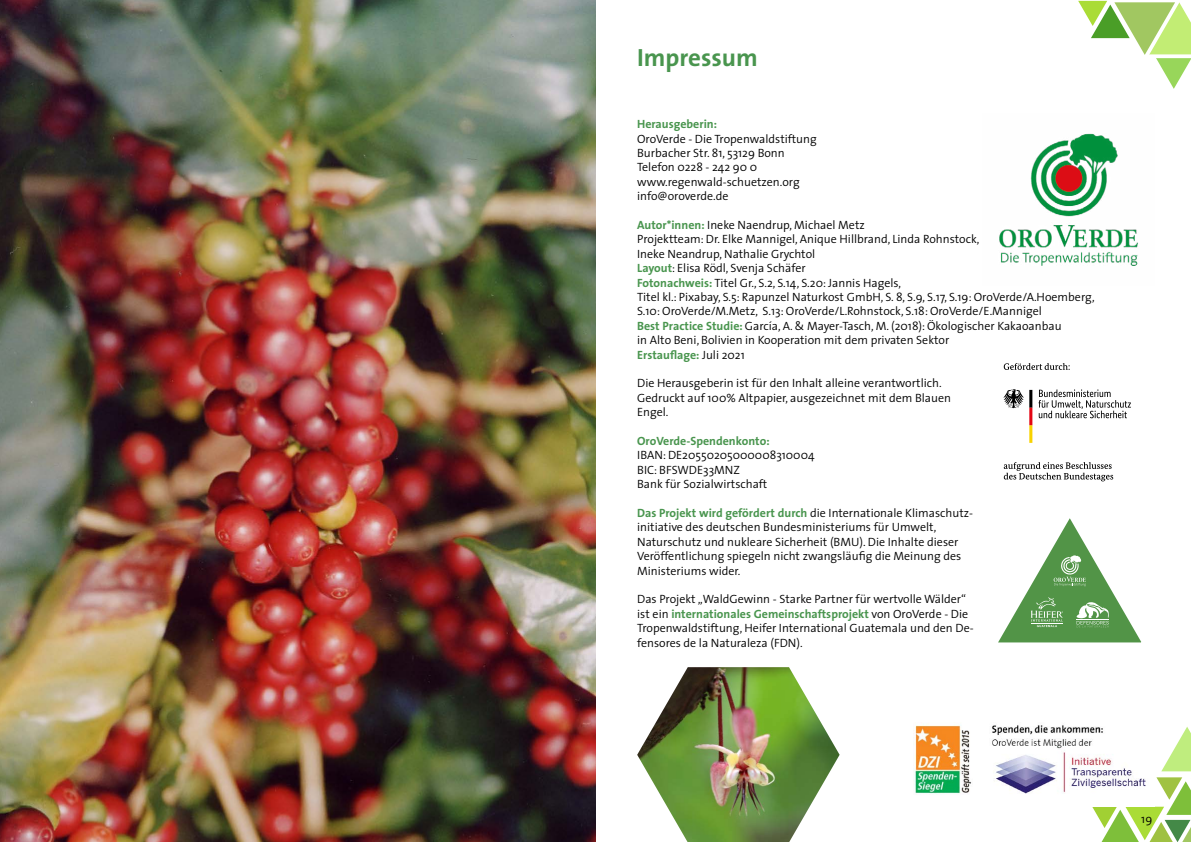
<style>
.page{position:relative;width:1191px;height:842px;background:#fff}
.page>*{position:absolute;margin:0;border:0;box-sizing:border-box;transform-origin:0 0}
.t1{font:700 25px "The Sans";color:#49954e}
.t2{font:300 12px/14.4px "The Sans";color:#000}
.t3{font:700 12px "The Sans";color:#49954e}
.s1{font-weight:700;color:#49954e}
</style>
<div class="page">
<svg style="left:1092px;top:727px;width:99px;height:115px"></svg>
<svg style="left:1078px;top:0;width:113px;height:89px"></svg>
<svg style="left:998px;top:518px;width:144px;height:125px"></svg>
<img style="left:999px;top:133px;width:139px;height:133px">
<svg style="left:1003px;top:363px;width:66px;height:7px"></svg>
<svg style="left:1003px;top:462px;width:110px;height:19px"></svg>
<svg style="left:1038px;top:389px;width:93px;height:29px"></svg>
<svg style="left:1003px;top:389px;width:29px;height:54px"></svg>
<img style="left:637px;top:667px;width:202px;height:175px">
<img style="left:913px;top:725px;width:58px;height:69px">
<img style="left:992px;top:725px;width:162px;height:82px">
<img style="left:0;top:0;width:595px;height:842px">
<h1 class="t1" style="left:637px;top:42px;width:122px">Impressum</h1>
<p class="t3" style="left:637px;top:116px;width:81px">Herausgeberin:</p>
<p class="t2" style="left:637px;top:131px;width:181px">OroVerde - Die Tropenwaldstiftung<br>Burbacher Str. 81, 53129 Bonn<br>Telefon 0228 - 242 90 0 www.regenwald-schuetzen.org info@oroverde.de</p>
<p class="t2" style="left:637px;top:218px;width:459px"><span class="s1">Autor*innen:</span> Ineke Naendrup, Michael Metz<br>Projektteam: Dr. Elke Mannigel, Anique Hillbrand, Linda Rohnstock,<br>Ineke Neandrup, Nathalie Grychtol<br><span class="s1">Layout</span>: Elisa Rödl, Svenja Schäfer<br><span class="s1">Fotonachweis:</span> Titel Gr., S.2, S.14, S.20: Jannis Hagels,<br>Titel kl.: Pixabay, S.5: Rapunzel Naturkost GmbH, S. 8, S.9, S.17, S.19: OroVerde/A.Hoemberg, S.10: OroVerde/M.Metz, S.13: OroVerde/L.Rohnstock, S.18: OroVerde/E.Mannigel<br><span class="s1">Best Practice Studie:</span> García, A. &amp; Mayer-Tasch, M. (2018): Ökologischer Kakaoanbau<br>in Alto Beni, Bolivien in Kooperation mit dem privaten Sektor<br><span class="s1">Erstauflage:</span> Juli 2021</p>
<p class="t2" style="left:637px;top:376px;width:315px">Die Herausgeberin ist für den Inhalt alleine verantwortlich.<br>Gedruckt auf 100% Altpapier, ausgezeichnet mit dem Blauen<br>Engel.</p>
<p class="t3" style="left:637px;top:433px;width:134px">OroVerde-Spendenkonto:</p>
<p class="t2" style="left:637px;top:448px;width:179px">IBAN: DE20550205000008310004<br>BIC: BFSWDE33MNZ<br>Bank für Sozialwirtschaft</p>
<p class="t2" style="left:637px;top:506px;width:337px"><span class="s1">Das Projekt wird gefördert durch</span> die Internationale Klimaschutz&shy;initiative des deutschen Bundesministeriums für Umwelt, Naturschutz und nukleare Sicherheit (BMU). Die Inhalte dieser Veröffentlichung spiegeln nicht zwangsläufig die Meinung des Ministeriums wider.</p>
<p class="t2" style="left:637px;top:592px;width:338px">Das Projekt „WaldGewinn - Starke Partner für wertvolle Wälder“ ist ein <span class="s1">internationales Gemeinschaftsprojekt</span> von OroVerde - Die Tropenwaldstiftung, Heifer International Guatemala und den De&shy;fensores de la Naturaleza (FDN).</p>
<p class="t2" style="left:1141px;top:811px;width:13px">19</p>
</div>
